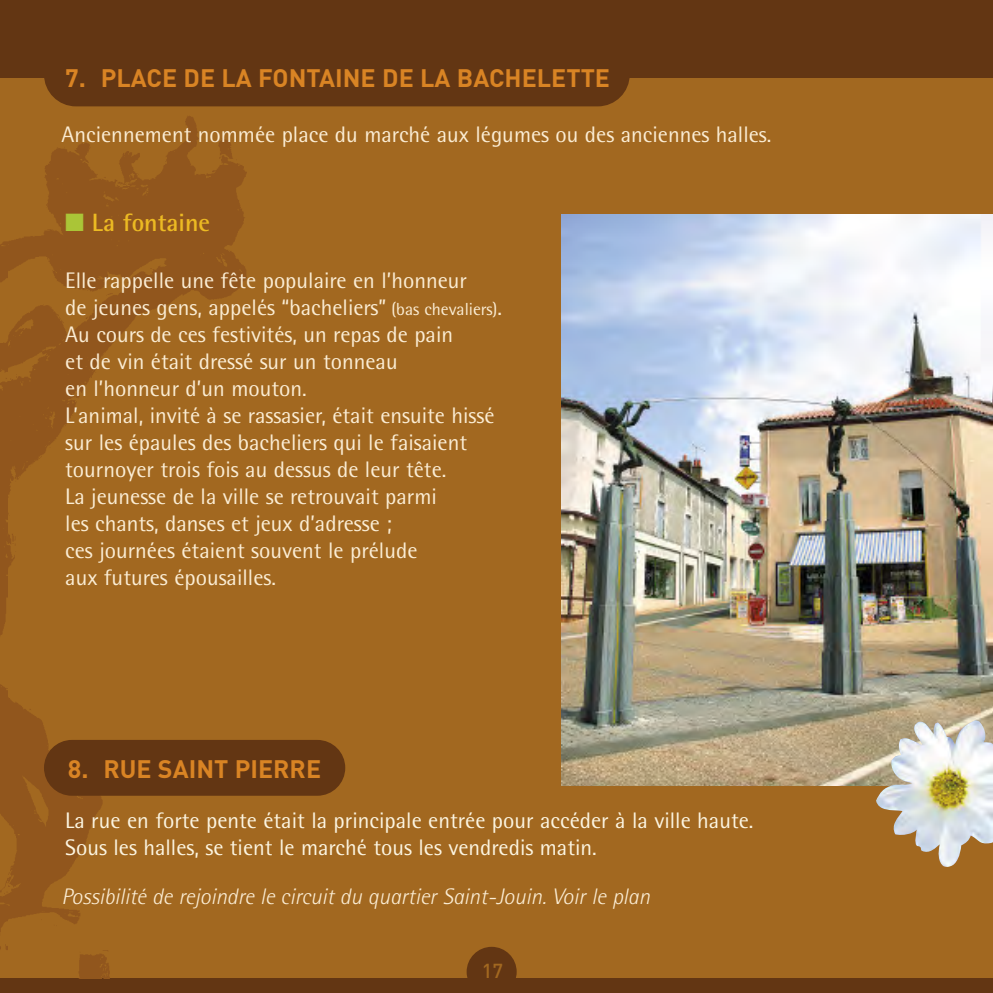
<style>
.page{position:relative;width:993px;height:993px;background:#fff}
.page>*{position:absolute;margin:0;border:0;box-sizing:border-box;transform-origin:0 0}
.t1{font:700 25px "DIN";color:#d98424}
.t2{font:700 25px "Rotis Semi Sans";color:#ecba23}
.t3{font:22.5px/27px "Rotis Semi Sans";color:#fbedd4}
.t4{font:22.5px/27px "Rotis Semi Sans";color:#fcf5e1}
.t5{font:italic 300 22.5px "Rotis Semi Sans";color:#fbedd4}
.t6{font:500 20px "DIN";color:#a26820}
.s1{color:#aac537}
.s2{font-size:17.5px}
</style>
<div class="page">
<div style="left:0;top:0;width:992px;height:992px;background:#a26820"></div>
<div style="left:0;top:0;width:992px;height:78px;background:#633613"></div>
<div style="left:44px;top:43px;width:585px;height:63px;background:#633613;border-radius:32px"></div>
<div style="left:0;top:978px;width:992px;height:14px;background:#633613"></div>
<svg style="left:466px;top:946px;width:50px;height:32px"></svg>
<img style="left:561px;top:214px;width:431px;height:571px">
<div style="left:44px;top:739px;width:301px;height:56px;background:#633613;border-radius:28px"></div>
<img style="left:875px;top:719px;width:117px;height:148px">
<p class="t1" style="left:65px;top:64px;width:546px">7. PLACE DE LA FONTAINE DE LA BACHELETTE</p>
<p class="t3" style="left:62px;top:123px;width:711px">Anciennement nommée place du marché aux légumes ou des anciennes halles.</p>
<p class="t2" style="left:65px;top:214px;width:146px"><span class="s1">■</span> La fontaine</p>
<p class="t3" style="left:65px;top:269px;width:438px">Elle rappelle une fête populaire en l’honneur<br>de jeunes gens, appelés “bacheliers” <span class="s2">(bas chevaliers)</span>.<br>Au cours de ces festivités, un repas de pain<br>et de vin était dressé sur un tonneau<br>en l’honneur d’un mouton.<br>L’animal, invité à se rassasier, était ensuite hissé sur les épaules des bacheliers qui le faisaient tournoyer trois fois au dessus de leur tête.<br>La jeunesse de la ville se retrouvait parmi<br>les chants, danses et jeux d’adresse ;<br>ces journées étaient souvent le prélude<br>aux futures épousailles.</p>
<p class="t1" style="left:68px;top:754px;width:255px">8. RUE SAINT PIERRE</p>
<p class="t4" style="left:65px;top:809px;width:689px">La rue en forte pente était la principale entrée pour accéder à la ville haute.<br>Sous les halles, se tient le marché tous les vendredis matin.</p>
<p class="t5" style="left:62px;top:888px;width:589px">Possibilité de rejoindre le circuit du quartier Saint-Jouin. Voir le plan</p>
<p class="t6" style="left:481px;top:959px;width:23px">17</p>
</div>
